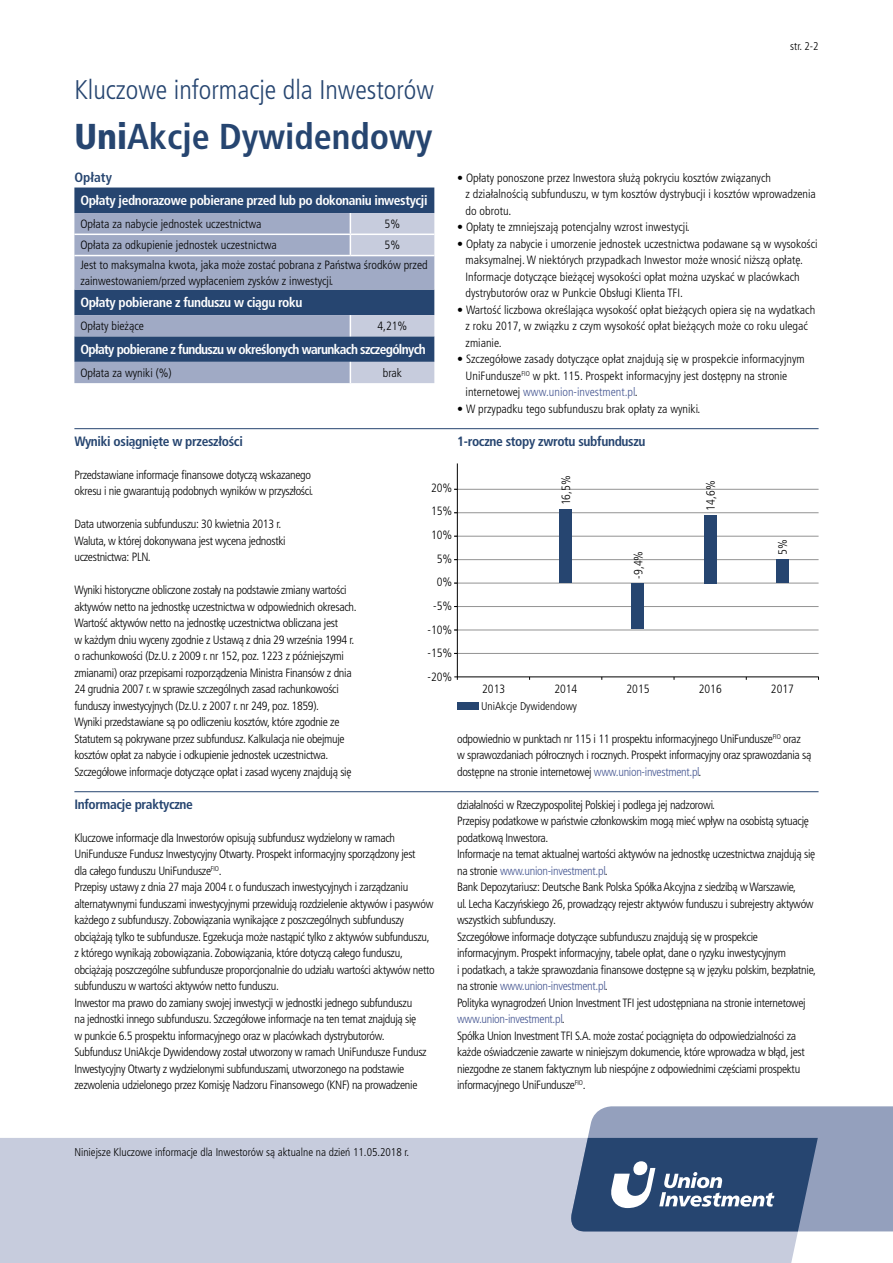
<style>
.page{position:relative;width:893px;height:1263px;background:#fff}
.page>*{position:absolute;margin:0;border:0;box-sizing:border-box;transform-origin:0 0}
.t1{font:700 condensed 36px "Frutiger LT Pro";color:#264570}
.t2{font:300 condensed 27px "Frutiger LT Pro";color:#264570}
.t3{font:700 condensed 13.5px "Frutiger LT Pro";letter-spacing:-.03em;color:#fff}
.t4{font:700 condensed 13.5px "Frutiger LT Pro";letter-spacing:-.025em;color:#264570}
.t5{font:700 condensed 13.5px "Frutiger LT Pro";letter-spacing:-.05em;color:#fff}
.t6{font:300 condensed 12px/16.5px "Frutiger LT Pro";letter-spacing:-.025em;color:#000}
.t7{font:300 condensed 12px/16.5px "Frutiger LT Pro";color:#000}
.t8{font:300 condensed 11.25px "Frutiger LT Pro";color:#000}
.s1{font-weight:900}
.s2{color:#465792}
</style>
<div class="page">
<div style="left:0;top:1138px;width:818px;height:125px;background:#c7ccdd"></div>
<svg style="left:568px;top:1106px;width:325px;height:125px;background:#6a7d9e"></svg>
<div style="left:74px;top:188px;width:360px;height:25px;background:#264570"></div>
<svg style="left:74px;top:213px;width:276px;height:170px;background:#7c8cac"></svg>
<hr style="left:74px;top:234px;width:276px;height:1px;background:#fff">
<svg style="left:350px;top:213px;width:84px;height:170px;background:#919eb8"></svg>
<hr style="left:74px;top:255px;width:276px;height:1px;background:#fff">
<hr style="left:350px;top:255px;width:84px;height:1px;background:#fff">
<hr style="left:74px;top:428px;width:745px;height:1px;background:#264570">
<div style="left:457px;top:702px;width:21px;height:7px;background:#264570"></div>
<hr style="left:454px;top:677px;width:365px;height:1px;background:#000">
<hr style="left:454px;top:583px;width:365px;height:1px;background:#939393">
<hr style="left:454px;top:606px;width:365px;height:1px;background:#939393">
<hr style="left:454px;top:512px;width:365px;height:1px;background:#939393">
<hr style="left:454px;top:536px;width:365px;height:1px;background:#939393">
<hr style="left:454px;top:559px;width:365px;height:1px;background:#939393">
<hr style="left:454px;top:653px;width:365px;height:1px;background:#939393">
<hr style="left:454px;top:489px;width:365px;height:1px;background:#939393">
<hr style="left:454px;top:630px;width:365px;height:1px;background:#939393">
<hr style="left:457px;top:463px;width:1px;height:217px;background:#000">
<div style="left:559px;top:510px;width:13px;height:73px;background:#264570"></div>
<div style="left:704px;top:515px;width:12px;height:68px;background:#264570"></div>
<div style="left:776px;top:559px;width:13px;height:24px;background:#264570"></div>
<div style="left:631px;top:583px;width:13px;height:46px;background:#264570"></div>
<hr style="left:74px;top:791px;width:745px;height:1px;background:#264570">
<h2 class="t2" style="left:74px;top:74px;width:361px">Kluczowe informacje dla Inwestorów</h2>
<h1 class="t1" style="left:74px;top:115px;width:360px"><span class="s1">Uni</span>Akcje Dywidendowy</h1>
<p class="t4" style="left:74px;top:169px;width:39px">Opłaty</p>
<p class="t3" style="left:80px;top:193px;width:349px">Opłaty jednorazowe pobierane przed lub po dokonaniu inwestycji</p>
<p class="t7" style="left:80px;top:216px;width:183px">Opłata za nabycie jednostek uczestnictwa</p>
<p class="t6" style="left:385px;top:216px;width:17px">5%</p>
<p class="t7" style="left:80px;top:237px;width:198px">Opłata za odkupienie jednostek uczestnictwa</p>
<p class="t7" style="left:80px;top:236px;width:349px;line-height:19.4px;text-indent:304px">5%<br>Jest to maksymalna kwota, jaka może zostać pobrana z Państwa środków przed</p>
<p class="t7" style="left:80px;top:273px;width:255px">zainwestowaniem/przed wypłaceniem zysków z inwestycji.</p>
<p class="t3" style="left:80px;top:295px;width:224px">Opłaty pobierane z funduszu w ciągu roku</p>
<p class="t7" style="left:80px;top:318px;width:65px">Opłaty bieżące</p>
<p class="t6" style="left:377px;top:318px;width:31px">4,21%</p>
<p class="t5" style="left:80px;top:341px;width:347px">Opłaty pobierane z funduszu w określonych warunkach szczególnych</p>
<p class="t7" style="left:80px;top:365px;width:93px">Opłata za wyniki (%)</p>
<p class="t6" style="left:383px;top:365px;width:21px">brak</p>
<p class="t8" style="left:790px;top:39px;width:30px">str. 2-2</p>
<p class="t7" style="left:466px;top:169px;width:352px;text-indent:-9px">• Opłaty ponoszone przez Inwestora służą pokryciu kosztów związanych<br>z działalnością subfunduszu, w tym kosztów dystrybucji i kosztów wprowadzenia do obrotu.</p>
<p class="t7" style="left:457px;top:219px;width:234px">• Opłaty te zmniejszają potencjalny wzrost inwestycji.</p>
<p class="t7" style="left:466px;top:235px;width:354px;text-indent:-9px">• Opłaty za nabycie i umorzenie jednostek uczestnictwa podawane są w wysokości maksymalnej. W niektórych przypadkach Inwestor może wnosić niższą opłatę.<br>Informacje dotyczące bieżącej wysokości opłat można uzyskać w placówkach dystrybutorów oraz w Punkcie Obsługi Klienta TFI.</p>
<p class="t7" style="left:466px;top:301px;width:351px;text-indent:-9px">• Wartość liczbowa określająca wysokość opłat bieżących opiera się na wydatkach z roku 2017, w związku z czym wysokość opłat bieżących może co roku ulegać zmianie.</p>
<p class="t7" style="left:466px;top:351px;width:341px;text-indent:-9px">• Szczegółowe zasady dotyczące opłat znajdują się w prospekcie informacyjnym<br>UniFundusze<sup>FIO</sup> w pkt. 115. Prospekt informacyjny jest dostępny na stronie internetowej <span class="s2">www.union-investment.pl</span>.</p>
<p class="t7" style="left:457px;top:400px;width:245px">• W przypadku tego subfunduszu brak opłaty za wyniki.</p>
<p class="t4" style="left:457px;top:433px;width:190px">1-roczne stopy zwrotu subfunduszu</p>
<p class="t4" style="left:74px;top:433px;width:170px">Wyniki osiągnięte w przeszłości</p>
<p class="t6" style="left:74px;top:466px;width:240px">Przedstawiane informacje finansowe dotyczą wskazanego okresu i nie gwarantują podobnych wyników w przyszłości.</p>
<p class="t6" style="left:74px;top:516px;width:213px">Data utworzenia subfunduszu: 30 kwietnia 2013 r.<br>Waluta, w której dokonywana jest wycena jednostki uczestnictwa: PLN.</p>
<p class="t6" style="left:74px;top:582px;width:284px">Wyniki historyczne obliczone zostały na podstawie zmiany wartości aktywów netto na jednostkę uczestnictwa w odpowiednich okresach.<br>Wartość aktywów netto na jednostkę uczestnictwa obliczana jest<br>w każdym dniu wyceny zgodnie z Ustawą z dnia 29 września 1994 r. o rachunkowości (Dz.U. z 2009 r. nr 152, poz. 1223 z późniejszymi zmianami) oraz przepisami rozporządzenia Ministra Finansów z dnia 24 grudnia 2007 r. w sprawie szczególnych zasad rachunkowości funduszy inwestycyjnych (Dz.U. z 2007 r. nr 249, poz. 1859).<br>Wyniki przedstawiane są po odliczeniu kosztów, które zgodnie ze Statutem są pokrywane przez subfundusz. Kalkulacja nie obejmuje kosztów opłat za nabycie i odkupienie jednostek uczestnictwa.<br>Szczegółowe informacje dotyczące opłat i zasad wyceny znajdują się</p>
<p class="t4" style="left:74px;top:796px;width:120px">Informacje praktyczne</p>
<p class="t6" style="left:74px;top:829px;width:362px">Kluczowe informacje dla Inwestorów opisują subfundusz wydzielony w ramach UniFundusze Fundusz Inwestycyjny Otwarty. Prospekt informacyjny sporządzony jest<br>dla całego funduszu UniFundusze<sup>FIO</sup>.<br>Przepisy ustawy z dnia 27 maja 2004 r. o funduszach inwestycyjnych i zarządzaniu alternatywnymi funduszami inwestycyjnymi przewidują rozdzielenie aktywów i pasywów każdego z subfunduszy. Zobowiązania wynikające z poszczególnych subfunduszy obciążają tylko te subfundusze. Egzekucja może nastąpić tylko z aktywów subfunduszu, z którego wynikają zobowiązania. Zobowiązania, które dotyczą całego funduszu, obciążają poszczególne subfundusze proporcjonalnie do udziału wartości aktywów netto subfunduszu w wartości aktywów netto funduszu.<br>Inwestor ma prawo do zamiany swojej inwestycji w jednostki jednego subfunduszu<br>na jednostki innego subfunduszu. Szczegółowe informacje na ten temat znajdują się<br>w punkcie 6.5 prospektu informacyjnego oraz w placówkach dystrybutorów.<br>Subfundusz UniAkcje Dywidendowy został utworzony w ramach UniFundusze Fundusz Inwestycyjny Otwarty z wydzielonymi subfunduszami, utworzonego na podstawie zezwolenia udzielonego przez Komisję Nadzoru Finansowego (KNF) na prowadzenie</p>
<p class="t6" style="left:558px;top:505px;width:31px;rotate:-90deg">16,5%</p>
<p class="t6" style="left:702px;top:511px;width:31px;rotate:-90deg">14,6%</p>
<p class="t7" style="left:427px;top:476px;width:26px;line-height:23.7px;text-align:right">20%<br>15%<br>10%<br>5%<br>0% -5% -10% -15% -20%</p>
<p class="t6" style="left:775px;top:555px;width:17px;rotate:-90deg">5%</p>
<p class="t6" style="left:630px;top:579px;width:29px;rotate:-90deg">-9,4%</p>
<p class="t6" style="left:482px;top:680px;width:25px">2013</p>
<p class="t6" style="left:554px;top:680px;width:25px">2014</p>
<p class="t6" style="left:626px;top:680px;width:25px">2015</p>
<p class="t6" style="left:699px;top:680px;width:25px">2016</p>
<p class="t6" style="left:771px;top:680px;width:25px">2017</p>
<p class="t8" style="left:481px;top:699px;width:98px">UniAkcje Dywidendowy</p>
<p class="t6" style="left:457px;top:730px;width:356px">odpowiednio w punktach nr 115 i 11 prospektu informacyjnego UniFundusze<sup>FIO</sup> oraz w sprawozdaniach półrocznych i rocznych. Prospekt informacyjny oraz sprawozdania są dostępne na stronie internetowej <span class="s2">www.union-investment.pl</span>.</p>
<p class="t6" style="left:457px;top:796px;width:360px">działalności w Rzeczypospolitej Polskiej i podlega jej nadzorowi.<br>Przepisy podatkowe w państwie członkowskim mogą mieć wpływ na osobistą sytuację podatkową Inwestora.<br>Informacje na temat aktualnej wartości aktywów na jednostkę uczestnictwa znajdują się na stronie <span class="s2">www.union-investment.pl</span>.<br>Bank Depozytariusz: Deutsche Bank Polska Spółka Akcyjna z siedzibą w Warszawie,<br>ul. Lecha Kaczyńskiego 26, prowadzący rejestr aktywów funduszu i subrejestry aktywów wszystkich subfunduszy.<br>Szczegółowe informacje dotyczące subfunduszu znajdują się w prospekcie informacyjnym. Prospekt informacyjny, tabele opłat, dane o ryzyku inwestycyjnym<br>i podatkach, a także sprawozdania finansowe dostępne są w języku polskim, bezpłatnie, na stronie <span class="s2">www.union-investment.pl</span>.<br>Polityka wynagrodzeń Union Investment TFI jest udostępniana na stronie internetowej <span class="s2">www.union-investment.pl</span>.<br>Spółka Union Investment TFI S.A. może zostać pociągnięta do odpowiedzialności za każde oświadczenie zawarte w niniejszym dokumencie, które wprowadza w błąd, jest niezgodne ze stanem faktycznym lub niespójne z odpowiednimi częściami prospektu informacyjnego UniFundusze<sup>FIO</sup>.</p>
<p class="t8" style="left:74px;top:1145px;width:336px">Niniejsze Kluczowe informacje dla Inwestorów są aktualne na dzień 11.05.2018 r.</p>
</div>
